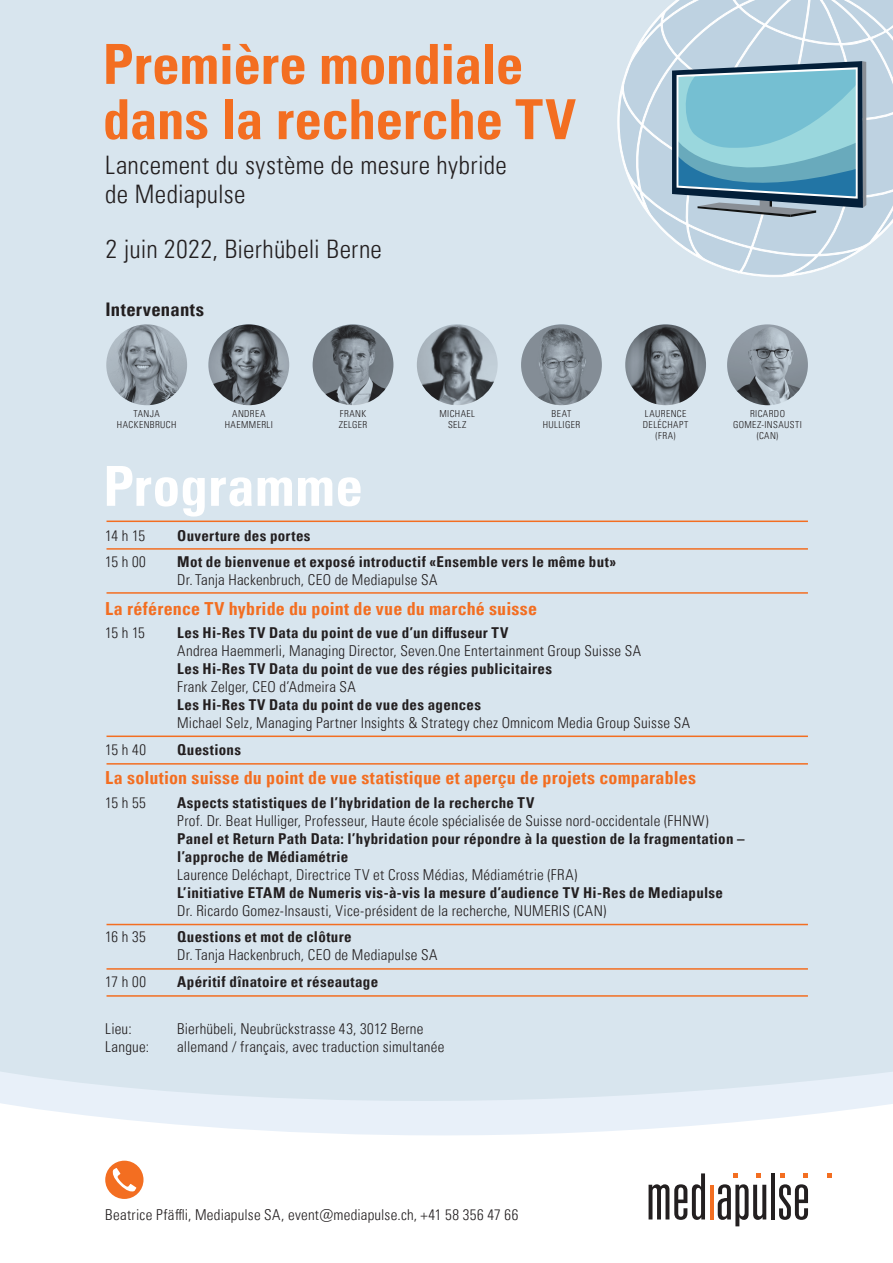
<style>
.page{position:relative;width:893px;height:1263px;background:#fff}
.page>*{position:absolute;margin:0;border:0;box-sizing:border-box;transform-origin:0 0}
.t1{font:700 condensed 55.2px/55.2px "Univers LT Pro";letter-spacing:-.01em;color:#f36e21}
.t2{font:700 condensed 55.2px "Univers LT Pro";letter-spacing:.005em;color:#fff}
.t3{font:300 condensed 25.5px/28.5px "Univers LT Pro";letter-spacing:.01em;color:#231f20}
.t4{font:700 condensed 18.75px "Univers LT Pro";letter-spacing:.015em;color:#231f20}
.t5{font:700 condensed 18px "Univers LT Pro";letter-spacing:.01em;color:#f36e21}
.t6{font:300 condensed 15px "Univers LT Pro";letter-spacing:.015em;color:#231f20}
.t7{font:700 condensed 15px/18px "Univers LT Pro";letter-spacing:.02em;color:#231f20}
.t8{font:300 condensed 9.6px/11.2px "Univers LT Pro";letter-spacing:.04em;color:#231f20;text-align:center}
</style>
<div class="page">
<div style="left:0;top:0;width:893px;height:1136px;background:#d8e5ee"></div>
<svg style="left:649px;top:1173px;width:56px;height:47px"></svg>
<hr style="left:710px;top:1185px;width:4px;height:34px;background:#f36e21">
<svg style="left:718px;top:1184px;width:48px;height:42px"></svg>
<hr style="left:771px;top:1173px;width:4px;height:46px;background:#231f20">
<svg style="left:779px;top:1184px;width:29px;height:36px"></svg>
<svg style="left:733px;top:1173px;width:4px;height:5px"></svg>
<svg style="left:757px;top:1173px;width:4px;height:5px"></svg>
<svg style="left:780px;top:1173px;width:4px;height:5px"></svg>
<svg style="left:804px;top:1173px;width:4px;height:5px"></svg>
<svg style="left:827px;top:1173px;width:4px;height:5px"></svg>
<hr style="left:107px;top:548px;width:701px;height:2px;background:#f36e21">
<hr style="left:107px;top:520px;width:701px;height:2px;background:#f36e21">
<hr style="left:107px;top:592px;width:701px;height:2px;background:#f36e21">
<hr style="left:107px;top:763px;width:701px;height:2px;background:#f36e21">
<hr style="left:107px;top:735px;width:701px;height:2px;background:#f36e21">
<hr style="left:107px;top:924px;width:701px;height:1px;background:#f36e21">
<hr style="left:107px;top:968px;width:701px;height:2px;background:#f36e21">
<hr style="left:107px;top:995px;width:701px;height:2px;background:#f36e21">
<div style="left:105px;top:1161px;width:39px;height:38px;background:#f36e21;border-radius:50%"></div>
<svg style="left:112px;top:1168px;width:24px;height:24px"></svg>
<svg style="left:617px;top:0;width:276px;height:277px;background:#c9dae6"></svg>
<svg style="left:672px;top:61px;width:194px;height:156px;background:#73a9bb"></svg>
<svg style="left:106px;top:324px;width:81px;height:81px;background:#919ba4"></svg>
<svg style="left:208px;top:324px;width:81px;height:81px;background:#61676d"></svg>
<svg style="left:313px;top:324px;width:80px;height:81px;background:#717980"></svg>
<svg style="left:417px;top:324px;width:81px;height:81px;background:#787f86"></svg>
<svg style="left:521px;top:324px;width:81px;height:81px;background:#7f8891"></svg>
<svg style="left:625px;top:324px;width:81px;height:81px;background:#5e646b"></svg>
<svg style="left:727px;top:324px;width:81px;height:81px;background:#889199"></svg>
<h1 class="t1" style="left:103px;top:36px;width:475px">Première mondiale dans la recherche TV</h1>
<h2 class="t3" style="left:105px;top:150px;width:403px">Lancement du système de mesure hybride de Mediapulse</h2>
<h2 class="t3" style="left:106px;top:233px;width:277px">2 juin 2022, Bierhübeli Berne</h2>
<p class="t4" style="left:105px;top:297px;width:100px">Intervenants</p>
<p class="t8" style="left:117px;top:407px;width:61px">TANJA<br>HACKENBRUCH</p>
<p class="t8" style="left:225px;top:407px;width:50px">ANDREA<br>HAEMMERLI</p>
<p class="t8" style="left:339px;top:407px;width:30px;text-align:left">FRANK<br>ZELGER</p>
<p class="t8" style="left:439px;top:407px;width:37px">MICHAEL<br>SELZ</p>
<p class="t8" style="left:543px;top:407px;width:39px">BEAT<br>HULLIGER</p>
<p class="t8" style="left:643px;top:407px;width:47px">LAURENCE<br>DELÉCHAPT (FRA)</p>
<p class="t8" style="left:733px;top:407px;width:70px">RICARDO<br>GOMEZ-INSAUSTI (CAN)</p>
<h1 class="t2" style="left:103px;top:452px;width:261px">Programme</h1>
<p class="t6" style="left:105px;top:525px;width:41px">14 h 15</p>
<p class="t7" style="left:177px;top:526px;width:135px">Ouverture des portes</p>
<p class="t6" style="left:105px;top:552px;width:42px">15 h 00</p>
<p class="t7" style="left:177px;top:553px;width:440px">Mot de bienvenue et exposé introductif «Ensemble vers le même but»</p>
<p class="t6" style="left:177px;top:570px;width:262px">Dr. Tanja Hackenbruch, CEO de Mediapulse SA</p>
<p class="t5" style="left:105px;top:597px;width:433px">La référence TV hybride du point de vue du marché suisse</p>
<p class="t6" style="left:105px;top:623px;width:41px">15 h 15</p>
<p class="t7" style="left:177px;top:624px;width:333px">Les Hi-Res TV Data du point de vue d’un diffuseur TV</p>
<p class="t6" style="left:177px;top:641px;width:465px">Andrea Haemmerli, Managing Director, Seven.One Entertainment Group Suisse SA</p>
<p class="t7" style="left:177px;top:660px;width:376px">Les Hi-Res TV Data du point de vue des régies publicitaires</p>
<p class="t6" style="left:177px;top:677px;width:180px">Frank Zelger, CEO d’Admeira SA</p>
<p class="t7" style="left:177px;top:696px;width:305px">Les Hi-Res TV Data du point de vue des agences</p>
<p class="t6" style="left:177px;top:713px;width:514px">Michael Selz, Managing Partner Insights &amp; Strategy chez Omnicom Media Group Suisse SA</p>
<p class="t6" style="left:105px;top:739px;width:42px">15 h 40</p>
<p class="t7" style="left:177px;top:740px;width:65px">Questions</p>
<p class="t5" style="left:105px;top:767px;width:592px">La solution suisse du point de vue statistique et aperçu de projets comparables</p>
<p class="t6" style="left:105px;top:792px;width:42px">15 h 55</p>
<p class="t7" style="left:177px;top:793px;width:359px">Aspects statistiques de l’hybridation de la recherche TV</p>
<p class="t6" style="left:177px;top:810px;width:533px">Prof. Dr. Beat Hulliger, Professeur, Haute école spécialisée de Suisse nord-occidentale (FHNW)</p>
<p class="t7" style="left:177px;top:829px;width:569px">Panel et Return Path Data: l’hybridation pour répondre à la question de la fragmentation – l’approche de Médiamétrie</p>
<p class="t6" style="left:177px;top:864px;width:402px">Laurence Deléchapt, Directrice TV et Cross Médias, Médiamétrie (FRA)</p>
<p class="t7" style="left:177px;top:883px;width:547px">L’initiative ETAM de Numeris vis-à-vis la mesure d’audience TV Hi-Res de Mediapulse</p>
<p class="t6" style="left:177px;top:900px;width:431px">Dr. Ricardo Gomez-Insausti, Vice-président de la recherche, NUMERIS (CAN)</p>
<p class="t6" style="left:105px;top:927px;width:42px">16 h 35</p>
<p class="t7" style="left:177px;top:928px;width:176px">Questions et mot de clôture</p>
<p class="t6" style="left:177px;top:945px;width:262px">Dr. Tanja Hackenbruch, CEO de Mediapulse SA</p>
<p class="t6" style="left:105px;top:971px;width:42px">17 h 00</p>
<p class="t7" style="left:177px;top:972px;width:202px">Apéritif dînatoire et réseautage</p>
<p class="t6" style="left:105px;top:1018px;width:28px">Lieu:</p>
<p class="t6" style="left:177px;top:1018px;width:248px">Bierhübeli, Neubrückstrasse 43, 3012 Berne</p>
<p class="t6" style="left:105px;top:1036px;width:45px">Langue:</p>
<p class="t6" style="left:177px;top:1036px;width:269px">allemand / français, avec traduction simultanée</p>
<p class="t6" style="left:105px;top:1204px;width:415px">Beatrice Pfäffli, Mediapulse SA, event@mediapulse.ch, +41 58 356 47 66</p>
</div>
